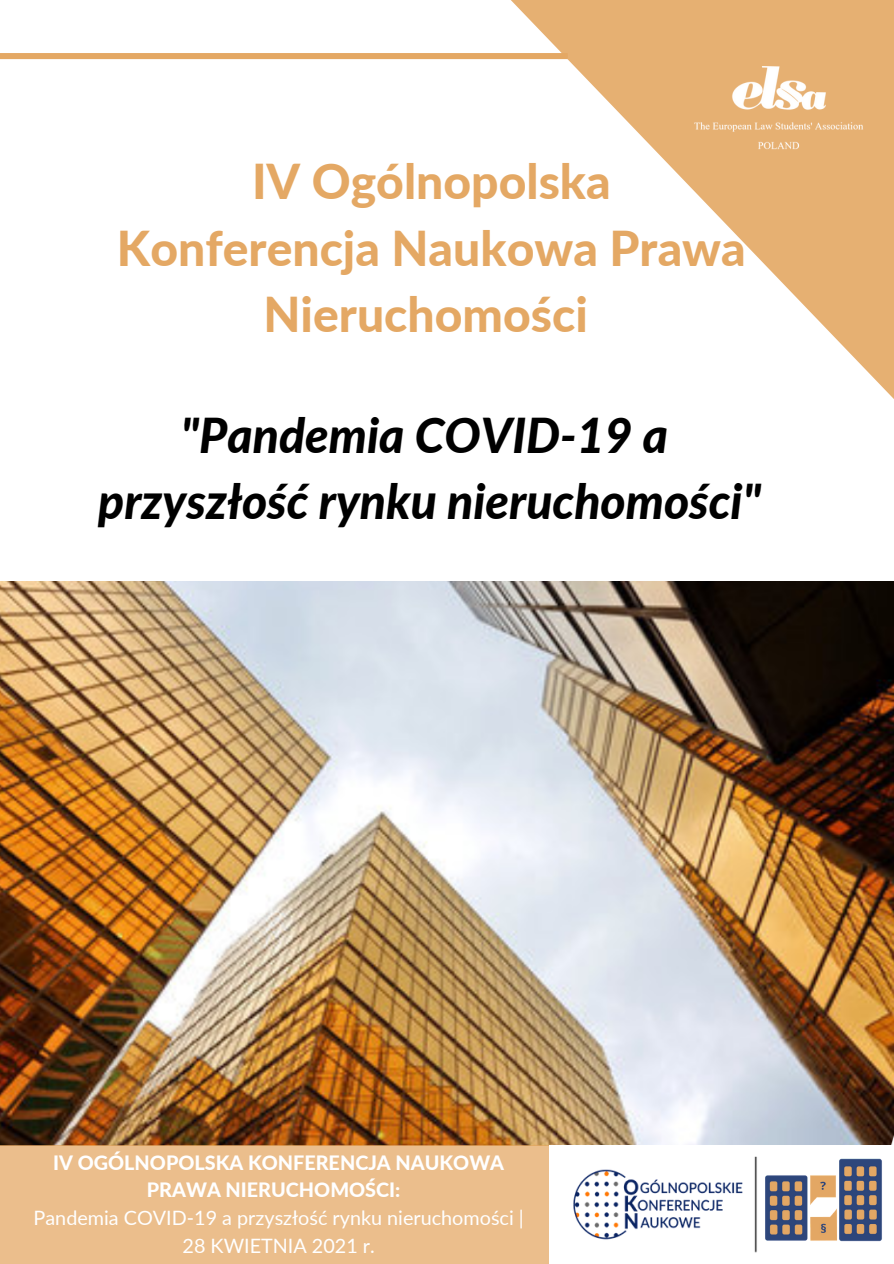
<style>
.page{position:relative;width:894px;height:1264px;background:#fff}
.page>*{position:absolute;margin:0;border:0;box-sizing:border-box;transform-origin:0 0}
.t1{font:800 48px/66.4px "Lato";color:#e4a864;text-align:center}
.t2{font:italic 800 48px "Lato";color:#000}
.t3{font:19.8px/27.6px "Lato";color:#fff;text-align:center}
.t4{font:800 19.8px/27.6px "Lato";color:#fff;text-align:center}
</style>
<div class="page">
<img style="left:0;top:581px;width:893px;height:563px">
<div style="left:0;top:53px;width:394px;height:6px;background:#e4a864"></div>
<svg style="left:394px;top:0;width:499px;height:398px"></svg>
<img style="left:693px;top:66px;width:170px;height:86px">
<div style="left:0;top:1144px;width:893px;height:119px;background:#ebbe8c"></div>
<div style="left:549px;top:1144px;width:344px;height:119px;background:#fff"></div>
<img style="left:502px;top:1059px;width:320px;height:194px">
<img style="left:763px;top:1144px;width:119px;height:109px">
<p class="t1" style="left:117px;top:147px;width:630px">IV Ogólnopolska<br>Konferencja Naukowa Prawa<br>Nieruchomości</p>
<p class="t2" style="left:181px;top:405px;width:488px">"Pandemia COVID-19 a</p>
<p class="t2" style="left:98px;top:471px;width:664px">przyszłość rynku nieruchomości"</p>
<p class="t4" style="left:53px;top:1148px;width:452px">IV OGÓLNOPOLSKA KONFERENCJA NAUKOWA<br>PRAWA NIERUCHOMOŚCI:</p>
<p class="t3" style="left:34px;top:1203px;width:491px">Pandemia COVID-19 a przyszłość rynku nieruchomości |<br>28 KWIETNIA 2021 r.</p>
</div>
